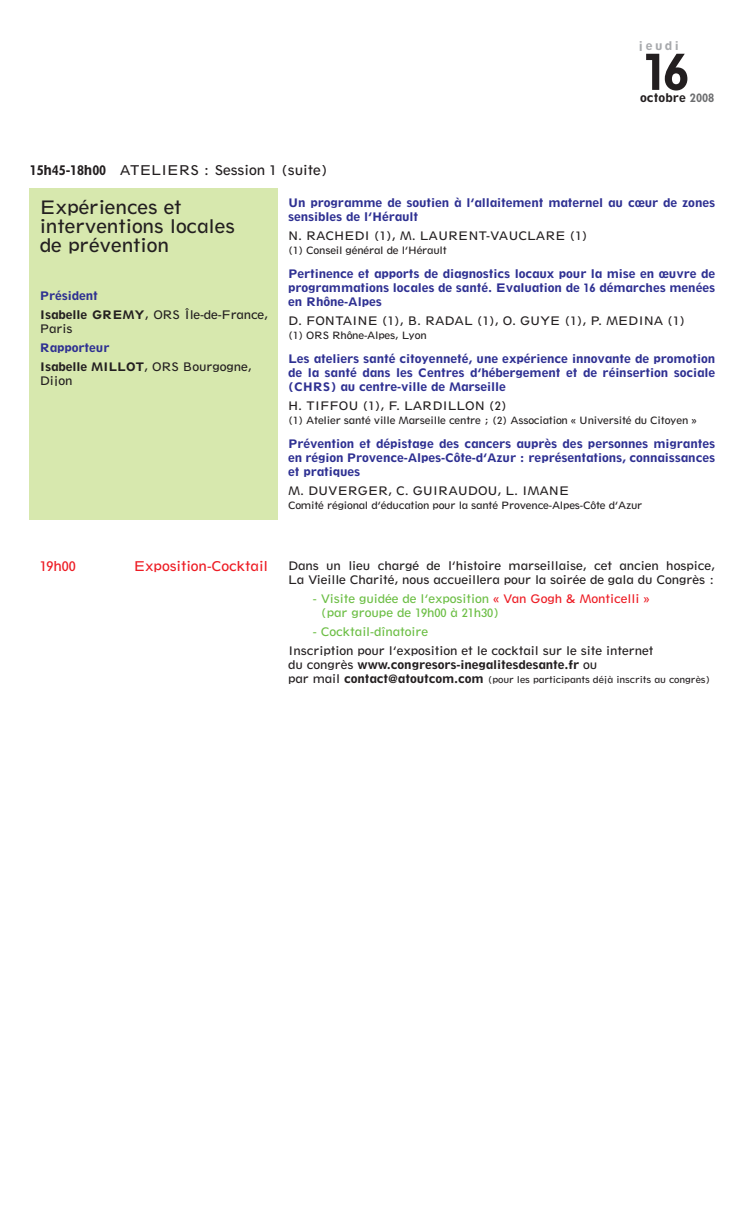
<style>
.page{position:relative;width:745px;height:1231px;background:#fff}
.page>*{position:absolute;margin:0;border:0;box-sizing:border-box;transform-origin:0 0}
.t1{font:52.5px "Spartan Heavy Classified";color:#231f20}
.t2{font:19.25px/19.2px "Spartan Book Classified";letter-spacing:-.01em;color:#231f20}
.t3{font:14px "Spartan Book Classified";letter-spacing:-.01em;color:#231f20}
.t4{font:14px "Spartan Book Classified";letter-spacing:-.01em;color:#ed1c24}
.t5{font:12.25px/14px "Spartan Heavy Classified";letter-spacing:-.01em;color:#2e3092;text-align:justify}
.t6{font:12.25px/14px "Spartan Book Classified";letter-spacing:-.01em;color:#231f20}
.t7{font:12.25px/18.9px "Spartan Heavy Classified";letter-spacing:-.01em;color:#231f20}
.t8{font:12.25px/14px "Spartan Book Classified";letter-spacing:-.01em;color:#6cbe45}
.t9{font:12.25px "Spartan Heavy Classified";letter-spacing:.2em;color:#a7a9ac}
.t10{font:10.5px "Spartan Book Classified";letter-spacing:-.025em;color:#231f20}
.t11{font:9.62px "Spartan Book Classified";letter-spacing:-.015em;color:#231f20}
.s1{font-family:"Spartan Heavy Classified"}
.s2{color:#6d6e70}
.s3{color:#2e3092}
.s4{font-family:"Spartan Book Classified"}
.s5{color:#ed1c24}
.s6{font-size:12.25px}
.s7{font-family:"Spartan Heavy Classified";font-size:12.25px}
</style>
<div class="page">
<div style="left:30px;top:189px;width:248px;height:331px;background:#d7e8ae"></div>
<p class="t9" style="left:638px;top:38px;width:42px">jeudi</p>
<h1 class="t1" style="left:641px;top:41px;width:49px">16</h1>
<p class="t3" style="left:30px;top:162px;width:299px"><span class="s1">15h45-18h00</span> ATELIERS : Session 1 (suite)</p>
<p class="t7" style="left:639px;top:88px;width:76px">octobre <span class="s2">2008</span></p>
<h2 class="t2" style="left:40px;top:197px;width:197px">Expériences et interventions locales de prévention</h2>
<p class="t5" style="left:40px;top:289px;width:60px">Président</p>
<p class="t6" style="left:40px;top:307px;width:230px"><span class="s1">Isabelle GREMY</span>, ORS Île-de-France,<br>Paris</p>
<p class="t7" style="left:40px;top:338px;width:214px"><span class="s3">Rapporteur<br></span>Isabelle MILLOT<span class="s4">, ORS Bourgogne,</span></p>
<p class="t6" style="left:40px;top:373px;width:34px">Dijon</p>
<p class="t5" style="left:288px;top:196px;width:428px">Un programme de soutien à l’allaitement maternel au cœur de zones sensibles de l’Hérault</p>
<p class="t6" style="left:288px;top:229px;width:301px">N. RACHEDI (1), M. LAURENT-VAUCLARE (1)</p>
<p class="t10" style="left:288px;top:244px;width:160px">(1) Conseil général de l’Hérault</p>
<p class="t5" style="left:288px;top:267px;width:428px">Pertinence et apports de diagnostics locaux pour la mise en œuvre de programmations locales de santé. Evaluation de 16 démarches menées en Rhône-Alpes</p>
<p class="t6" style="left:288px;top:314px;width:398px">D. FONTAINE (1), B. RADAL (1), O. GUYE (1), P. MEDINA (1)</p>
<p class="t10" style="left:288px;top:329px;width:140px">(1) ORS Rhône-Alpes, Lyon</p>
<p class="t5" style="left:288px;top:352px;width:428px">Les ateliers santé citoyenneté, une expérience innovante de promotion de la santé dans les Centres d’hébergement et de réinsertion sociale (CHRS) au centre-ville de Marseille</p>
<p class="t6" style="left:288px;top:399px;width:220px">H. TIFFOU (1), F. LARDILLON (2)</p>
<p class="t10" style="left:288px;top:414px;width:410px">(1) Atelier santé ville Marseille centre ; (2) Association « Université du Citoyen »</p>
<p class="t5" style="left:288px;top:437px;width:428px">Prévention et dépistage des cancers auprès des personnes migrantes en région Provence-Alpes-Côte-d’Azur : représentations, connaissances et pratiques</p>
<p class="t6" style="left:288px;top:484px;width:282px">M. DUVERGER, C. GUIRAUDOU, L. IMANE</p>
<p class="t10" style="left:288px;top:499px;width:355px">Comité régional d’éducation pour la santé Provence-Alpes-Côte d’Azur</p>
<p class="t4" style="left:40px;top:558px;width:37px">19h00</p>
<p class="t4" style="left:134px;top:558px;width:136px">Exposition-Cocktail</p>
<p class="t6" style="left:288px;top:558px;width:428px">Dans un lieu chargé de l’histoire marseillaise, cet ancien hospice,<br>La Vieille Charité, nous accueillera pour la soirée de gala du Congrès :</p>
<p class="t8" style="left:320px;top:591px;width:330px;text-indent:-8px">- Visite guidée de l’exposition <span class="s5">« Van Gogh &amp; Monticelli » </span>(par groupe de 19h00 à 21h30)</p>
<p class="t8" style="left:313px;top:624px;width:117px">- Cocktail-dînatoire</p>
<p class="t6" style="left:288px;top:643px;width:367px">Inscription pour l’exposition et le cocktail sur le site internet</p>
<p class="t7" style="left:288px;top:654px;width:310px"><span class="s4">du congrès</span> www.congresors-inegalitesdesante.fr <span class="s4">ou</span></p>
<p class="t11" style="left:288px;top:673px;width:423px"><span class="s6">par mail</span> <span class="s7">contact@atoutcom.com</span> (pour les participants déjà inscrits au congrès)</p>
</div>
